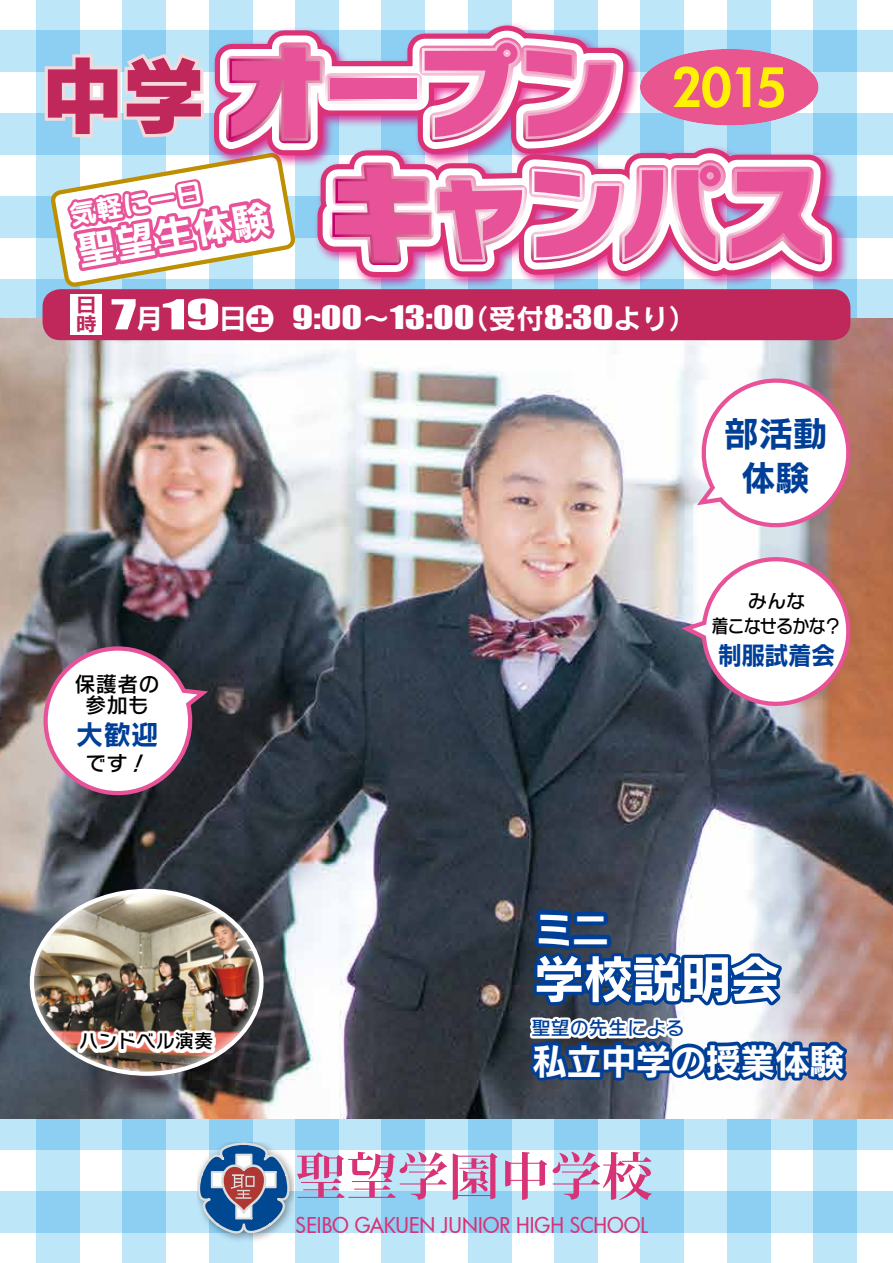
<style>
.page{position:relative;width:893px;height:1263px;background:#fff}
.page>*{position:absolute;margin:0;border:0;box-sizing:border-box;transform-origin:0 0}
.t1{font:103.35px/121.1px "Rodin NTLG Pro UB";letter-spacing:-.045em;color:#e85298}
.t2{font:85.05px "Rodin NTLG Pro EB";color:#c0275b}
.t3{font:800 52.65px "Futura";color:#fff100}
.t4{font:700 51px "Koz Min Pro";color:#d73376}
.t5{font:51px "Rodin Pro B";letter-spacing:-.04em;color:#fff}
.t6{font:39.3px "Rodin NTLG Pro B";color:#fff}
.t7{font:38.25px "Rodin NTLG Pro B";color:#fff}
.t8{font:36.15px "Rodin Pro B";letter-spacing:-.04em;color:#fff}
.t9{font:35.1px/43.5px "Rodin NTLG Pro B";color:#003f98;text-align:center}
.t10{font:29.7px "Impact";color:#fff;scale:1.3 1}
.t11{font:27.6px "Rodin NTLG Pro B";color:#003f98}
.t12{font:27px "Seurat Pro B";color:#fff}
.t13{font:25.5px "Rodin NTLG Pro B";letter-spacing:-.04em;color:#003f98;scale:.95 1}
.t14{font:500 21.3px "Futura";color:#d73376;scale:.95 1}
.t15{font:21.3px/21.3px "Rodin NTLG Pro DB";color:#000;text-align:center}
.t16{font:19.2px/24.5px "Rodin NTLG Pro DB";letter-spacing:-.06em;color:#000;text-align:center}
.t17{font:19.2px "Rodin NTLG Pro DB";color:#003f98}
.t18{font:19.2px "Rodin NTLG Pro DB";color:#000}
.t19{font:19.2px/19.2px "Rodin Pro B";color:#c0275b;scale:1.11 1}
.s1{font-size:38.25px}
.s2{font-family:"Rodin Pro B";font-size:27.6px}
</style>
<div class="page">
<div style="left:36px;top:0;width:43px;height:1263px;background:#bee6f9"></div>
<div style="left:123px;top:0;width:43px;height:1263px;background:#bee6f9"></div>
<div style="left:209px;top:0;width:43px;height:1263px;background:#bee6f9"></div>
<div style="left:295px;top:0;width:43px;height:1263px;background:#bee6f9"></div>
<div style="left:382px;top:0;width:43px;height:1263px;background:#bee6f9"></div>
<div style="left:468px;top:0;width:43px;height:1263px;background:#bee6f9"></div>
<div style="left:554px;top:0;width:44px;height:1263px;background:#bee6f9"></div>
<div style="left:641px;top:0;width:43px;height:1263px;background:#bee6f9"></div>
<div style="left:727px;top:0;width:43px;height:1263px;background:#bee6f9"></div>
<div style="left:814px;top:0;width:43px;height:1263px;background:#bee6f9"></div>
<svg style="left:0;top:30px;width:893px;height:41px;background:#aadcf6"></svg>
<svg style="left:0;top:113px;width:893px;height:41px;background:#b3e1f7"></svg>
<div style="left:0;top:196px;width:893px;height:41px;background:#bee6f9"></div>
<svg style="left:0;top:279px;width:893px;height:40px;background:#b9e1f5"></svg>
<svg style="left:0;top:1118px;width:893px;height:32px;background:#a5d8f3"></svg>
<svg style="left:0;top:1192px;width:893px;height:41px;background:#a5daf6"></svg>
<img style="left:0;top:319px;width:893px;height:799px">
<svg style="left:207px;top:19px;width:429px;height:18px"></svg>
<svg style="left:221px;top:32px;width:401px;height:5px;background:#bba9cf"></svg>
<div style="left:43px;top:289px;width:807px;height:51px;background:#c0275b;border-radius:18px"></div>
<div style="left:71px;top:294px;width:31px;height:40px;background:#fff"></div>
<svg style="left:826px;top:131px;width:35px;height:176px"></svg>
<svg style="left:826px;top:141px;width:23px;height:152px"></svg>
<div style="left:29px;top:887px;width:237px;height:191px;background:#fff;opacity:.75"></div>
<svg style="left:77px;top:1029px;width:138px;height:24px"></svg>
<div style="left:197px;top:1142px;width:96px;height:101px;background:#000;opacity:.4"></div>
<svg style="left:197px;top:1142px;width:94px;height:92px;background:#7a90b0"></svg>
<svg style="left:41px;top:37px;width:785px;height:289px"></svg>
<svg style="left:692px;top:364px;width:167px;height:177px"></svg>
<div style="left:722px;top:415px;width:106px;height:82px;background:#fff"></div>
<svg style="left:675px;top:549px;width:183px;height:165px"></svg>
<div style="left:709px;top:590px;width:133px;height:80px;background:#fff"></div>
<svg style="left:522px;top:892px;width:331px;height:231px;background:#7284a4"></svg>
<svg style="left:39px;top:635px;width:175px;height:171px;background:#8d7f89"></svg>
<div style="left:72px;top:671px;width:89px;height:104px;background:#fff"></div>
<h1 class="t1" style="left:330px;top:26px;width:498px;text-indent:-107px">オープン<br>キャンパス</h1>
<h2 class="t2" style="left:40px;top:37px;width:168px">中学</h2>
<h3 class="t3" style="left:672px;top:52px;width:117px">2015</h3>
<p class="t12" style="left:66px;top:197px;width:136px;rotate:-10deg">気軽に一日</p>
<h3 class="t6" style="left:73px;top:225px;width:198px;rotate:-10deg">聖望生体験</h3>
<h3 class="t10" style="left:111px;top:295px;width:452px"><span class="s1">7</span><span class="s2">月</span><span class="s1">19</span><span class="s2">日土</span> 9:00<span class="s2">〜</span>13:00<span class="s2">（受付</span>8:30<span class="s2">より）</span></h3>
<p class="t19" style="left:76px;top:294px;width:20px">日時</p>
<h3 class="t9" style="left:724px;top:411px;width:105px">部活動体験</h3>
<p class="t15" style="left:75px;top:673px;width:87px">保護者の参加も</p>
<p class="t11" style="left:76px;top:716px;width:84px">大歓迎</p>
<p class="t15" style="left:85px;top:751px;width:65px">です！</p>
<p class="t18" style="left:79px;top:1028px;width:135px">ハンドベル演奏</p>
<h3 class="t7" style="left:535px;top:903px;width:77px">ミニ</h3>
<p class="t16" style="left:711px;top:588px;width:132px">みんな<br>着こなせるかな？</p>
<p class="t13" style="left:718px;top:638px;width:125px">制服試着会</p>
<h3 class="t5" style="left:534px;top:945px;width:248px">学校説明会</h3>
<p class="t17" style="left:531px;top:1015px;width:155px">聖望の先生による</p>
<h3 class="t8" style="left:531px;top:1037px;width:315px">私立中学の授業体験</h3>
<h3 class="t4" style="left:296px;top:1139px;width:359px">聖望学園中学校</h3>
<p class="t14" style="left:296px;top:1210px;width:373px">SEIBO GAKUEN JUNIOR HIGH SCHOOL</p>
</div>
